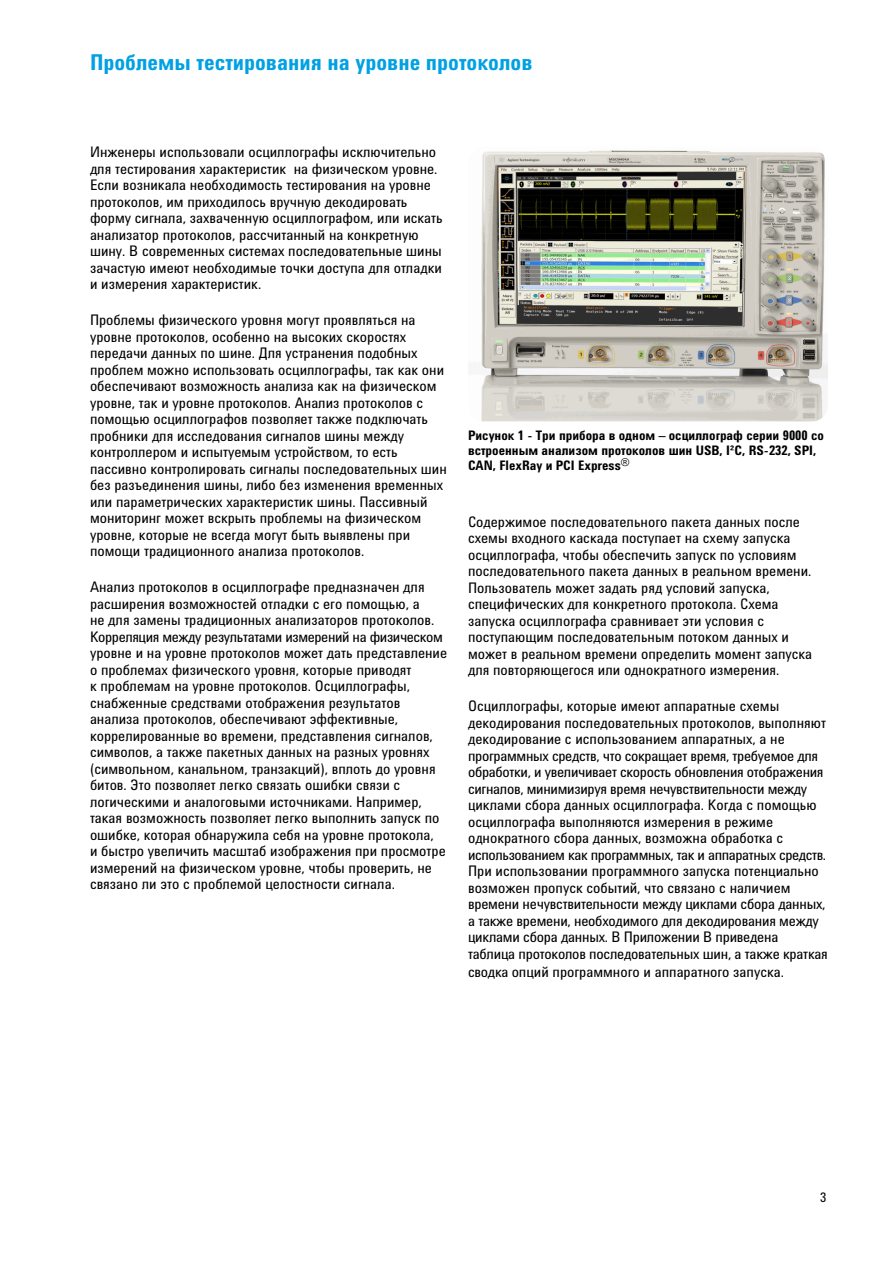
<style>
.page{position:relative;width:893px;height:1263px;background:#fff}
.page>*{position:absolute;margin:0;border:0;box-sizing:border-box;transform-origin:0 0}
.t1{font:700 22.5px "Agilent Condensed CFF";color:#00a1e4}
.t2{font:15px/16.5px "Agilent Condensed CFF";color:#000}
.t3{font:700 13.5px/15px "Agilent Condensed CFF";color:#000}
.t4{font:13.5px "Agilent Condensed CFF";color:#000}
</style>
<div class="page">
<img style="left:481px;top:150px;width:347px;height:272px">
<h1 class="t1" style="left:90px;top:45px;width:444px">Проблемы тестирования на уровне протоколов</h1>
<p class="t2" style="left:90px;top:143px;width:354px">Инженеры использовали осциллографы исключительно для тестирования характеристик на физическом уровне.<br>Если возникала необходимость тестирования на уровне протоколов, им приходилось вручную декодировать форму сигнала, захваченную осциллографом, или искать анализатор протоколов, рассчитанный на конкретную шину. В современных системах последовательные шины зачастую имеют необходимые точки доступа для отладки и измерения характеристик.</p>
<p class="t2" style="left:90px;top:311px;width:358px">Проблемы физического уровня могут проявляться на уровне протоколов, особенно на высоких скоростях передачи данных по шине. Для устранения подобных проблем можно использовать осциллографы, так как они обеспечивают возможность анализа как на физическом уровне, так и уровне протоколов. Анализ протоколов с помощью осциллографов позволяет также подключать пробники для исследования сигналов шины между контроллером и испытуемым устройством, то есть пассивно контролировать сигналы последовательных шин без разъединения шины, либо без изменения временных или параметрических характеристик шины. Пассивный мониторинг может вскрыть проблемы на физическом уровне, которые не всегда могут быть выявлены при помощи традиционного анализа протоколов.</p>
<p class="t2" style="left:90px;top:578px;width:359px">Анализ протоколов в осциллографе предназначен для расширения возможностей отладки с его помощью, а<br>не для замены традиционных анализаторов протоколов.<br>Корреляция между результатами измерений на физическом уровне и на уровне протоколов может дать представление о проблемах физического уровня, которые приводят<br>к проблемам на уровне протоколов. Осциллографы, снабженные средствами отображения результатов анализа протоколов, обеспечивают эффективные, коррелированные во времени, представления сигналов, символов, а также пакетных данных на разных уровнях (символьном, канальном, транзакций), вплоть до уровня битов. Это позволяет легко связать ошибки связи с логическими и аналоговыми источниками. Например, такая возможность позволяет легко выполнить запуск по ошибке, которая обнаружила себя на уровне протокола,<br>и быстро увеличить масштаб изображения при просмотре измерений на физическом уровне, чтобы проверить, не связано ли это с проблемой целостности сигнала.</p>
<p class="t3" style="left:468px;top:427px;width:357px">Рисунок 1 - Три прибора в одном – осциллограф серии 9000 со встроенным анализом протоколов шин USB, I²C, RS-232, SPI,<br>CAN, FlexRay и PCI Express<sup>®</sup></p>
<p class="t2" style="left:468px;top:513px;width:346px">Содержимое последовательного пакета данных после схемы входного каскада поступает на схему запуска осциллографа, чтобы обеспечить запуск по условиям последовательного пакета данных в реальном времени.<br>Пользователь может задать ряд условий запуска, специфических для конкретного протокола. Схема запуска осциллографа сравнивает эти условия с поступающим последовательным потоком данных и может в реальном времени определить момент запуска для повторяющегося или однократного измерения.</p>
<p class="t2" style="left:468px;top:697px;width:361px">Осциллографы, которые имеют аппаратные схемы декодирования последовательных протоколов, выполняют декодирование с использованием аппаратных, а не программных средств, что сокращает время, требуемое для обработки, и увеличивает скорость обновления отображения сигналов, минимизируя время нечувствительности между циклами сбора данных осциллографа. Когда с помощью осциллографа выполняются измерения в режиме однократного сбора данных, возможна обработка с использованием как программных, так и аппаратных средств.<br>При использовании программного запуска потенциально возможен пропуск событий, что связано с наличием времени нечувствительности между циклами сбора данных, а также времени, необходимого для декодирования между циклами сбора данных. В Приложении B приведена таблица протоколов последовательных шин, а также краткая</p>
<p class="t2" style="left:468px;top:963px;width:318px">сводка опций программного и аппаратного запуска.</p>
<p class="t4" style="left:820px;top:1187px;width:8px">3</p>
</div>
